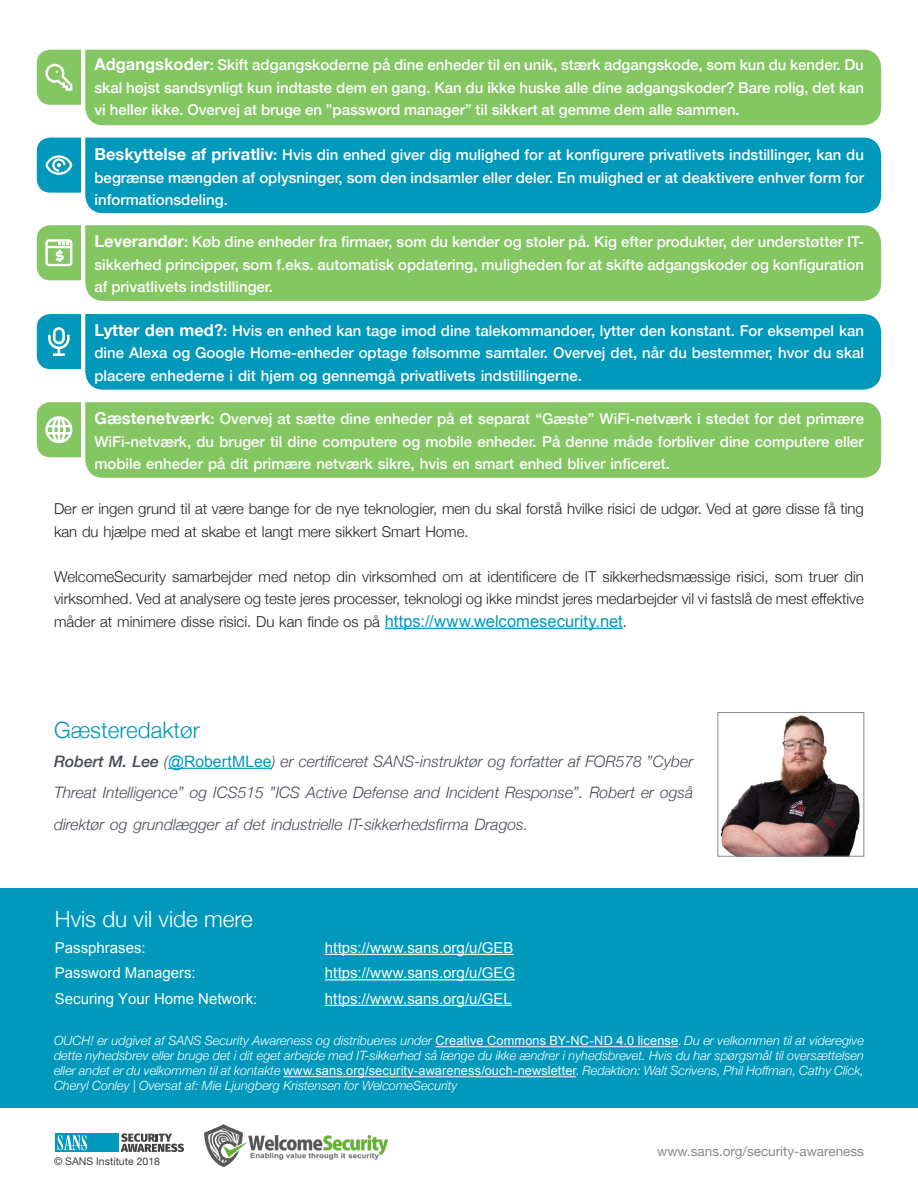
<style>
.page{position:relative;width:918px;height:1188px;background:#fff}
.page>*{position:absolute;margin:0;border:0;box-sizing:border-box;transform-origin:0 0}
.t1{font:300 22.5px "Helvetica Neue";color:#fff}
.MainText{font:300 22.5px "Helvetica Neue";color:#0098bb}
.MainText-2{font:italic 300 15.75px/31.5px "Helvetica Neue";color:#464b54;text-align:justify}
.indents{font:500 15px/22.5px "Helvetica Neue";color:#fff;text-align:justify}
.MainText-3{font:300 15px/22.5px "Helvetica Neue";color:#231f20}
.t2{font:15px "Arial";color:#fff}
.t3{font:13.5px "Helvetica Neue";color:#868a8e}
.MainText-4{font:italic 300 12.75px/15px "Helvetica Neue";color:#fff;text-align:justify}
.t4{font:10.5px "Helvetica Neue";color:#413f41}
.s1{font-weight:700;font-size:16.5px}
.s2{font-family:"Arial";font-weight:400;font-size:16.5px;color:#0098bb}
.s3{font-weight:500}
.s4{font-family:"Arial";font-weight:400;font-style:normal;color:#0098bb}
.s5{font-family:"Arial";font-weight:400;font-style:normal}
.s6{font-family:"Proxima Nova";font-weight:400;font-style:normal}
.s7{font-style:normal}
</style>
<div class="page">
<div style="left:85px;top:50px;width:796px;height:75px;background:#83c662"></div>
<div style="left:85px;top:138px;width:796px;height:75px;background:#0098bb"></div>
<div style="left:85px;top:225px;width:796px;height:76px;background:#83c662"></div>
<div style="left:85px;top:314px;width:796px;height:76px;background:#0098bb"></div>
<div style="left:85px;top:402px;width:796px;height:76px;background:#83c662"></div>
<div style="left:0;top:889px;width:918px;height:219px;background:#0099bc"></div>
<hr style="left:385px;top:628px;width:238px;height:1px;background:#0098bb">
<svg style="left:121px;top:1133px;width:63px;height:19px"></svg>
<div style="left:56px;top:1133px;width:63px;height:19px;background:#0098bb"></div>
<svg style="left:58px;top:1135px;width:29px;height:15px"></svg>
<hr style="left:325px;top:954px;width:189px;height:1px;background:#fff">
<hr style="left:325px;top:979px;width:190px;height:1px;background:#fff">
<hr style="left:325px;top:1005px;width:187px;height:1px;background:#fff">
<hr style="left:436px;top:1046px;width:242px;height:1px;background:#fff">
<hr style="left:284px;top:1076px;width:292px;height:1px;background:#fff">
<img style="left:204px;top:1124px;width:184px;height:43px">
<hr style="left:168px;top:768px;width:103px;height:1px;background:#0098bb">
<img style="left:720px;top:715px;width:140px;height:139px">
<div style="left:718px;top:712px;width:146px;height:144px;border:1px solid #868a8e"></div>
<svg style="left:37px;top:50px;width:44px;height:55px;background:#91cc74"></svg>
<svg style="left:37px;top:138px;width:44px;height:55px;background:#1fa4c3"></svg>
<svg style="left:37px;top:314px;width:44px;height:55px;background:#21a5c3"></svg>
<svg style="left:37px;top:402px;width:44px;height:55px"></svg>
<svg style="left:37px;top:225px;width:44px;height:55px;background:#99d07f"></svg>
<p class="indents" style="left:94px;top:52px;width:771px"><span class="s1">Adgangskoder</span>: Skift adgangskoderne på dine enheder til en unik, stærk adgangskode, som kun du kender. Du skal højst sandsynligt kun indtaste dem en gang. Kan du ikke huske alle dine adgangskoder? Bare rolig, det kan vi heller ikke. Overvej at bruge en ”password manager” til sikkert at gemme dem alle sammen.</p>
<p class="indents" style="left:94px;top:142px;width:771px"><span class="s1">Beskyttelse af privatliv</span>: Hvis din enhed giver dig mulighed for at konfigurere privatlivets indstillinger, kan du begrænse mængden af oplysninger, som den indsamler eller deler. En mulighed er at deaktivere enhver form for informationsdeling.</p>
<p class="indents" style="left:94px;top:229px;width:771px"><span class="s1">Leverandør</span>: Køb dine enheder fra firmaer, som du kender og stoler på. Kig efter produkter, der understøtter IT-</p>
<p class="indents" style="left:94px;top:274px;width:180px">af privatlivets indstillinger.</p>
<p class="indents" style="left:94px;top:318px;width:771px"><span class="s1">Lytter den med</span> :<span class="s1">?</span> Hvis en enhed kan tage imod dine talekommandoer, lytter den konstant. For eksempel kan dine Alexa og Google Home-enheder optage følsomme samtaler. Overvej det, når du bestemmer, hvor du skal placere enhederne i dit hjem og gennemgå privatlivets indstillingerne.</p>
<p class="indents" style="left:94px;top:406px;width:771px"><span class="s1">Gæstenetværk</span>: Overvej at sætte dine enheder på et separat “Gæste” WiFi-netværk i stedet for det primære WiFi-netværk, du bruger til dine computere og mobile enheder. På denne måde forbliver dine computere eller mobile enheder på dit primære netværk sikre, hvis en smart enhed bliver inficeret.</p>
<p class="MainText-3" style="left:54px;top:496px;width:812px">Der er ingen grund til at være bange for de nye teknologier, men du skal forstå hvilke risici de udgør. Ved at gøre disse få ting kan du hjælpe med at skabe et langt mere sikkert Smart Home.</p>
<p class="MainText-3" style="left:54px;top:564px;width:812px;text-align:justify">WelcomeSecurity samarbejder med netop din virksomhed om at identificere de IT sikkerhedsmæssige risici, som truer din virksomhed. Ved at analysere og teste jeres processer, teknologi og ikke mindst jeres medarbejder vil vi fastslå de mest effektive måder at minimere disse risici. Du kan finde os på <span class="s2">https://www.welcomesecurity.net</span>.</p>
<p class="indents" style="left:94px;top:252px;width:771px">sikkerhed principper, som .f eks. automatisk opdatering, muligheden for at skifte adgangskoder og konfiguration</p>
<p class="MainText" style="left:54px;top:712px;width:147px">Gæsteredaktør</p>
<p class="MainText-2" style="left:54px;top:744px;width:641px"><span class="s3">Robert M. Lee</span> (<span class="s4">@RobertMLee</span>) er certificeret SANS-instruktør og forfatter af FOR578 ”Cyber Threat Intelligence” og ICS515 ”ICS Active Defense and Incident Response .” Robert er også direktør og grundlægger af det industrielle IT-sikkerhedsfirma Dragos.</p>
<p class="t1" style="left:55px;top:901px;width:199px">Hvis du vil vide mere</p>
<p class="t2" style="left:55px;top:938px;width:92px">Passphrases:</p>
<p class="t2" style="left:55px;top:963px;width:142px">Password Managers:</p>
<p class="t2" style="left:325px;top:938px;width:190px">https://www.sans.org /u/ GEB</p>
<p class="t2" style="left:325px;top:963px;width:192px">https://www.sans.org /u/ GEG</p>
<p class="t2" style="left:55px;top:989px;width:204px">Securing Your Home Network:</p>
<p class="MainText-4" style="left:54px;top:1033px;width:812px">OUCH! er udgivet af SANS Security Awareness og distribueres under <span class="s5">Creative Commons BY-NC-ND 4.0 license</span><span class="s6">.</span> Du er velkommen til at videregive dette nyhedsbrev eller bruge det i dit eget arbejde med IT-sikkerhed så længe du ikke ændrer i nyhedsbrevet. Hvis du har spørgsmål til oversættelsen eller andet er du velkommen til at kontakte <span class="s5">www.sans.org/security-awareness/ouch-newsletter</span><span class="s7">.</span> Redaktion: Walt Scrivens, Phil Hoffman, Cathy Click, Cheryl Conley | Oversat af: Mie Ljungberg Kristensen for WelcomeSecurity</p>
<p class="t2" style="left:325px;top:989px;width:189px">https://www.sans.org /u/ GEL</p>
<p class="t4" style="left:54px;top:1154px;width:108px">© SANS Institute 2018</p>
<p class="t3" style="left:657px;top:1142px;width:208px">www.sans.org/security-awareness</p>
</div>
